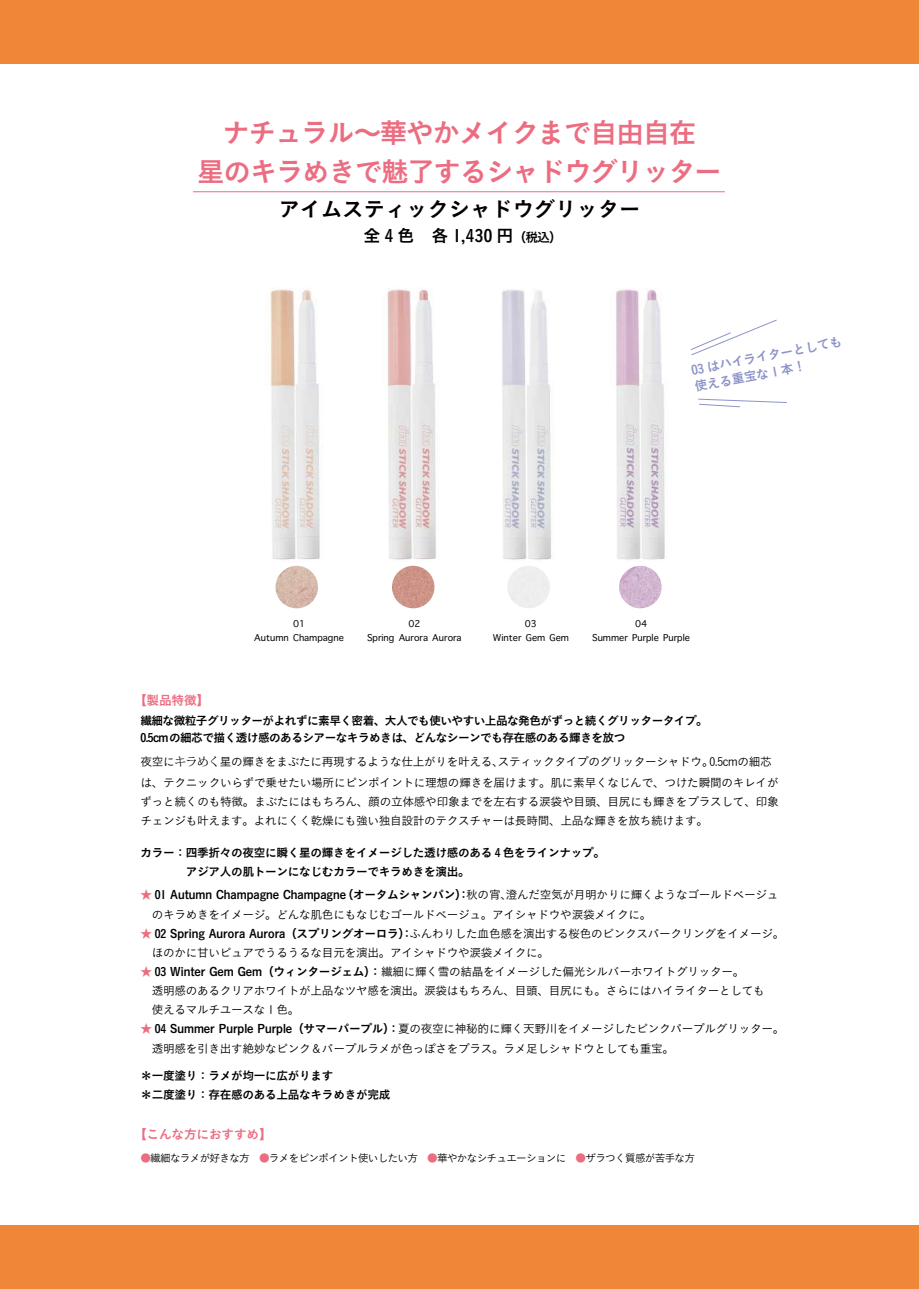
<style>
.page{position:relative;width:919px;height:1289px;background:#fff}
.page>*{position:absolute;margin:0;border:0;box-sizing:border-box;transform-origin:0 0}
.t1{font:27.6px/38.2px "Koburina Go Std W6";letter-spacing:-.05em;color:#ec6d81;text-align:center}
.t2{font:21.3px "Koburina Go Std W6";color:#000}
.t3{font:16.95px "Koburina Go Std W6";color:#000}
.t4{font:12.75px/17px "Koburina Go Std W6";color:#8d93c8}
.t5{font:12.75px "Koburina Go Std W6";letter-spacing:-.02em;color:#ec6d81}
.t6{font:12.75px "Apple Symbols";color:#000}
.t7{font:12.75px "Koburina Go Std W6";color:#000}
.t8{font:11.7px/19.2px "Koburina Go Std W3";letter-spacing:-.03em;color:#000}
.t9{font:11.7px/19.2px "Koburina Go Std W6";letter-spacing:-.03em;color:#000}
.t10{font:11.7px/17px "Koburina Go Std W6";letter-spacing:-.05em;color:#000}
.t11{font:11.7px "Koburina Go Std W6";color:#000}
.t12{font:10.65px "Koburina Go Std W3";letter-spacing:-.07em;color:#000}
.s1{font-family:"Koz Min Pr 6 N"}
.s2{color:#ec6d81}
.s3{font-family:"Koburina Go Std W6";color:#ec6d81}
.s4{font-family:"Koburina Go Std W6"}
</style>
<div class="page">
<div style="left:0;top:0;width:918px;height:64px;background:#f08637"></div>
<div style="left:0;top:1225px;width:918px;height:63px;background:#f08637"></div>
<img style="left:270px;top:288px;width:50px;height:272px">
<img style="left:387px;top:288px;width:49px;height:272px">
<img style="left:502px;top:289px;width:50px;height:271px">
<img style="left:616px;top:288px;width:49px;height:272px">
<img style="left:275px;top:566px;width:43px;height:42px;border-radius:21px">
<img style="left:392px;top:566px;width:42px;height:42px;border-radius:21px">
<img style="left:619px;top:566px;width:42px;height:42px;border-radius:21px">
<hr style="left:193px;top:191px;width:531px;height:1px;background:#ec6d81">
<svg style="left:698px;top:398px;width:89px;height:9px"></svg>
<svg style="left:690px;top:319px;width:87px;height:37px"></svg>
<h1 class="t1" style="left:197px;top:115px;width:526px">ナチュラル〜華やかメイクまで自由自在<br>星のキラめきで魅了するシャドウグリッター</h1>
<h2 class="t2" style="left:279px;top:192px;width:363px">アイムスティックシャドウグリッター</h2>
<p class="t7" style="left:513px;top:227px;width:50px">（税込(</p>
<h3 class="t3" style="left:363px;top:222px;width:151px">全 4 色　各 1,430 円</h3>
<p class="t6" style="left:261px;top:628px;width:29px">◆▼◆ ■</p>
<p class="t6" style="left:383px;top:628px;width:7px">■</p>
<p class="t6" style="left:333px;top:628px;width:7px">■</p>
<p class="t4" style="left:690px;top:362px;width:155px;rotate:-11deg">03 はハイライターとしても使える重宝な 1 本!</p>
<p class="t5" style="left:134px;top:690px;width:77px">【製品特徴【</p>
<p class="t10" style="left:140px;top:712px;width:569px">繊細な微粒子グリッターがよれずに素早く密着、大人でも使いやすい上品な発色がずっと続くグリッタータイプ。<br>0.5cmの細芯で描く透け感のあるシアーなキラめきは、どんなシーンでも存在感のある輝きを放つ</p>
<p class="t8" style="left:140px;top:752px;width:574px">夜空に<span class="s1">キラめく</span>星の輝きをまぶたに再現するような仕上がりを叶えるスティックタイプのグリッターシャドウ。</p>
<p class="t8" style="left:140px;top:751px;width:639px;line-height:20.5px;text-indent:352px">、<br>は、テクニックいらずで乗せたい場所にピンポイントに理想の輝きを届けます。肌に素早くなじんで、つけた瞬間のキレイが</p>
<p class="t8" style="left:140px;top:791px;width:640px">ずっと続くのも特徴。まぶたにはもちろん、顔の立体感や印象までを左右する涙袋や目頭、目尻にも輝きをプラスして、印象チェンジも叶えます。よれにくく乾燥にも強い独自設計のテクスチャーは長時間、上品な輝きを放ち続けます。</p>
<p class="t9" style="left:140px;top:843px;width:466px">カラー：四季折々の夜空に瞬く星の輝きをイメージした透け感のある 4 色をラインナップ。　　　　アジア人の肌トーンになじむカラーでキラめきを演出。</p>
<p class="t8" style="left:466px;top:885px;width:314px">秋の宵澄んだ空気が月明かりに輝くようなゴールドベージュ</p>
<p class="t8" style="left:500px;top:885px;width:13px">、</p>
<p class="t8" style="left:709px;top:752px;width:64px">0.5cmの細芯</p>
<p class="t11" style="left:140px;top:886px;width:207px"><span class="s2">★</span> 01 Autumn Champagne Champagne</p>
<p class="t8" style="left:409px;top:904px;width:376px;text-indent:-258px">のキラめきをイメージ。どんな肌色にもなじむゴールドベージュ。アイシャドウや涙袋メイクに。<br>ふんわりした血色感を演出する桜色のピンクスパークリングをイメージ。</p>
<p class="t9" style="left:342px;top:885px;width:129px">（オータムシャンパン：）</p>
<p class="t11" style="left:140px;top:924px;width:274px"><span class="s2">★</span> 02 Spring Aurora Aurora（スプリングオーロラ：）</p>
<p class="t8" style="left:152px;top:942px;width:399px">ほのかに甘いピュアでうるうるな目元を演出。アイシャドウや涙袋メイクに。</p>
<p class="t8" style="left:152px;top:961px;width:614px;text-indent:-11px"><span class="s3">★</span> <span class="s4">03 Winter Gem Gem（ウィンタージェム：）</span>繊細に輝く雪の結晶をイメージした偏光シルバーホワイトグリッター。<br>透明感のあるクリアホワイトが上品なツヤ感を演出。涙袋はもちろん、目頭、目尻にも。さらにはハイライターとしても使えるマルチユースな 1 色。</p>
<p class="t8" style="left:152px;top:1019px;width:634px;text-indent:-11px"><span class="s3">★</span> <span class="s4">04 Summer Purple Purple（サマーパープル：）</span>夏の夜空に神秘的に輝く天野川をイメージしたピンクパープルグリッター。透明感を引き出す絶妙なピンク＆パープルラメが色っぽさをプラス。ラメ足しシャドウとしても重宝。</p>
<p class="t9" style="left:140px;top:1066px;width:251px">＊一度塗り：ラメが均一に広がります<br>＊二度塗り：存在感のある上品なキラめきが完成</p>
<p class="t5" style="left:134px;top:1123px;width:139px">【こんな方におすすめ【</p>
<p class="t12" style="left:140px;top:1150px;width:556px"><span class="s2">●</span>繊細なラメが好きな方　<span class="s2">●</span>ラメをピンポイント使いしたい方　<span class="s2">●</span>華やかなシチュエーションに　<span class="s2">●</span>ザラつく質感が苦手な方</p>
</div>
